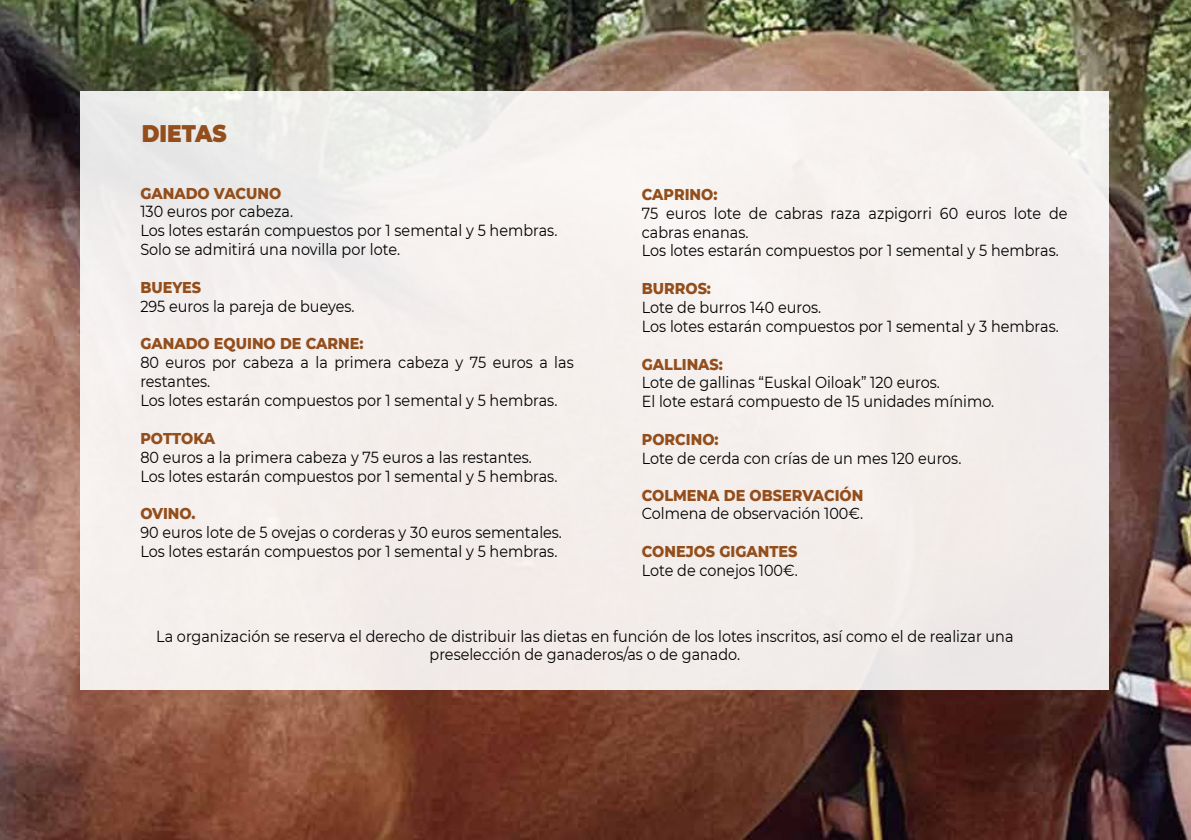
<style>
.page{position:relative;width:1191px;height:840px;background:#fff}
.page>*{position:absolute;margin:0;border:0;box-sizing:border-box;transform-origin:0 0}
.t1{font:900 24px "Montserrat";color:#934e1c;scale:.9 1}
.t2{font:16px/18.8px "Montserrat";color:#000;scale:.9 1}
.t3{font:800 16px "Montserrat";color:#934e1c;scale:.9 1}
</style>
<div class="page">
<img style="left:0;top:0;width:1191px;height:839px">
<div style="left:81px;top:91px;width:1028px;height:598px;background:#f4efec"></div>
<h1 class="t1" style="left:142px;top:116px;width:96px">DIETAS</h1>
<p class="t3" style="left:140px;top:181px;width:158px">GANADO VACUNO</p>
<p class="t2" style="left:140px;top:202px;width:465px">130 euros por cabeza.<br>Los lotes estarán compuestos por 1 semental y 5 hembras.<br>Solo se admitirá una novilla por lote.</p>
<p class="t3" style="left:140px;top:275px;width:69px">BUEYES</p>
<p class="t2" style="left:140px;top:296px;width:239px">295 euros la pareja de bueyes.</p>
<p class="t3" style="left:140px;top:332px;width:249px">GANADO EQUINO DE CARNE:</p>
<p class="t2" style="left:140px;top:352px;width:483px">80 euros por cabeza a la primera cabeza y 75 euros a las restantes.<br>Los lotes estarán compuestos por 1 semental y 5 hembras.</p>
<p class="t3" style="left:140px;top:426px;width:85px">POTTOKA</p>
<p class="t2" style="left:140px;top:446px;width:465px">80 euros a la primera cabeza y 75 euros a las restantes.<br>Los lotes estarán compuestos por 1 semental y 5 hembras.</p>
<p class="t3" style="left:140px;top:501px;width:63px">OVINO.</p>
<p class="t2" style="left:140px;top:522px;width:470px">90 euros lote de 5 ovejas o corderas y 30 euros sementales.<br>Los lotes estarán compuestos por 1 semental y 5 hembras.</p>
<p class="t3" style="left:642px;top:182px;width:86px">CAPRINO:</p>
<p class="t2" style="left:642px;top:203px;width:474px">75 euros lote de cabras raza azpigorri 60 euros lote de cabras enanas.<br>Los lotes estarán compuestos por 1 semental y 5 hembras.</p>
<p class="t3" style="left:642px;top:276px;width:78px">BURROS:</p>
<p class="t2" style="left:642px;top:297px;width:465px">Lote de burros 140 euros.<br>Los lotes estarán compuestos por 1 semental y 3 hembras.</p>
<p class="t3" style="left:642px;top:352px;width:92px">GALLINAS:</p>
<p class="t2" style="left:642px;top:372px;width:393px">Lote de gallinas “Euskal Oiloak” 120 euros.<br>El lote estará compuesto de 15 unidades mínimo.</p>
<p class="t3" style="left:642px;top:427px;width:87px">PORCINO:</p>
<p class="t2" style="left:642px;top:447px;width:356px">Lote de cerda con crías de un mes 120 euros.</p>
<p class="t3" style="left:642px;top:483px;width:248px">COLMENA DE OBSERVACIÓN</p>
<p class="t2" style="left:642px;top:503px;width:247px">Colmena de observación 100€.</p>
<p class="t3" style="left:642px;top:539px;width:175px">CONEJOS GIGANTES</p>
<p class="t2" style="left:642px;top:560px;width:175px">Lote de conejos 100€.</p>
<p class="t2" style="left:156px;top:625px;width:954px;text-align:center">La organización se reserva el derecho de distribuir las dietas en función de los lotes inscritos, así como el de realizar una preselección de ganaderos/as o de ganado.</p>
</div>
